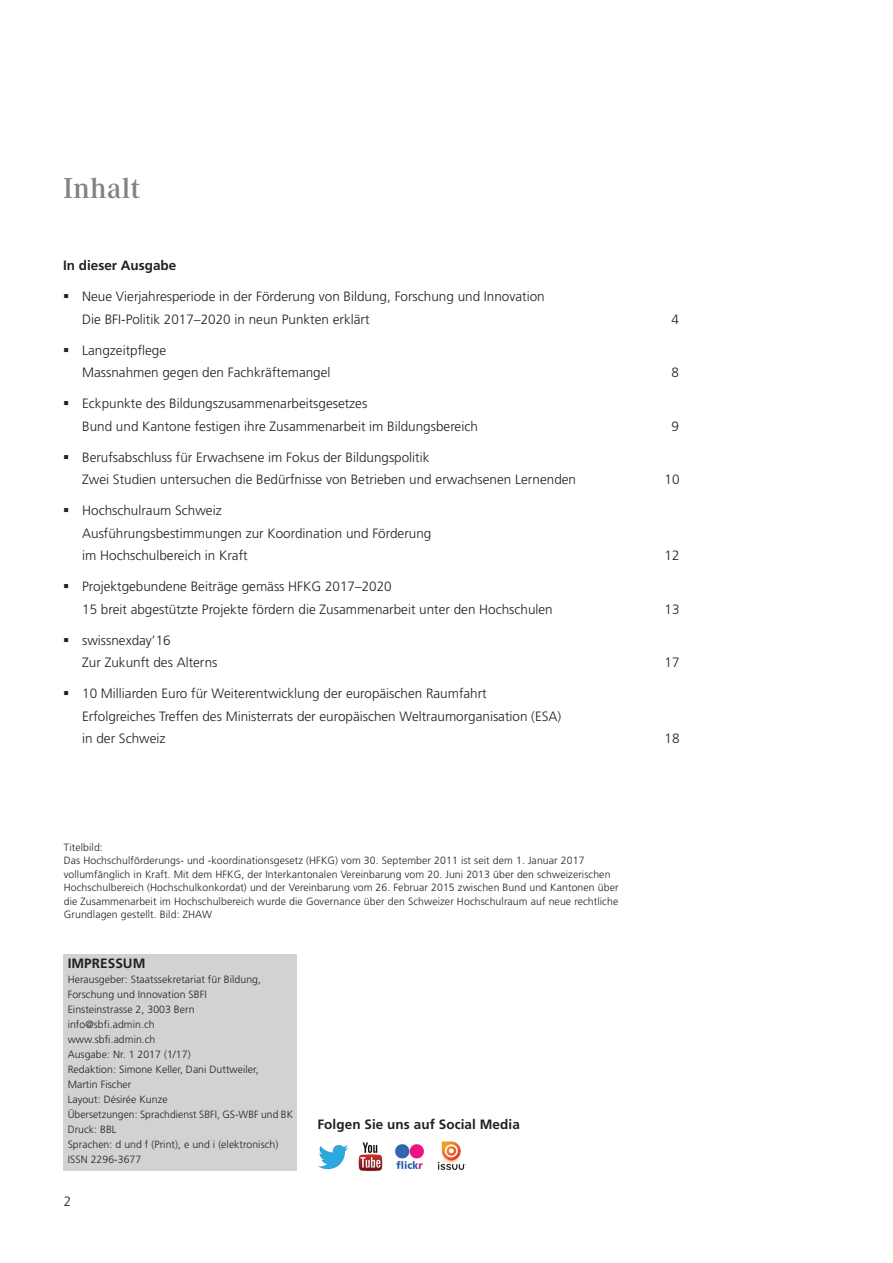
<style>
.page{position:relative;width:893px;height:1263px;background:#fff}
.page>*{position:absolute;margin:0;border:0;box-sizing:border-box;transform-origin:0 0}
.t1{font:30px "Corporate ATOT Dem";letter-spacing:.005em;color:#808285}
.t2{font:300 13.5px/22.5px "Frutiger LT Std";color:#231f20}
.t3{font:700 13.5px "Frutiger LT Std";letter-spacing:.005em;color:#231f20}
.t4{font:300 10.5px/15px "Frutiger LT Std";letter-spacing:.01em;color:#231f20}
</style>
<div class="page">
<div style="left:63px;top:954px;width:234px;height:216px;background:#d1d2d4"></div>
<img style="left:395px;top:1144px;width:29px;height:25px">
<img style="left:437px;top:1141px;width:29px;height:29px">
<img style="left:319px;top:1145px;width:29px;height:25px">
<img style="left:358px;top:1142px;width:25px;height:29px">
<h1 class="t1" style="left:63px;top:172px;width:78px">Inhalt</h1>
<p class="t3" style="left:63px;top:257px;width:115px">In dieser Ausgabe</p>
<p class="t2" style="left:82px;top:285px;width:464px">Neue Vierjahresperiode in der Förderung von Bildung, Forschung und Innovation<br>Die BFI-Politik 2017–2020 in neun Punkten erklärt</p>
<p class="t2" style="left:82px;top:339px;width:250px">Langzeitpflege<br>Massnahmen gegen den Fachkräftemangel</p>
<p class="t2" style="left:82px;top:392px;width:397px">Eckpunkte des Bildungszusammenarbeitsgesetzes<br>Bund und Kantone festigen ihre Zusammenarbeit im Bildungsbereich</p>
<p class="t2" style="left:82px;top:446px;width:495px">Berufsabschluss für Erwachsene im Fokus der Bildungspolitik<br>Zwei Studien untersuchen die Bedürfnisse von Betrieben und erwachsenen Lernenden</p>
<p class="t2" style="left:82px;top:499px;width:351px">Hochschulraum Schweiz<br>Ausführungsbestimmungen zur Koordination und Förderung im Hochschulbereich in Kraft</p>
<p class="t2" style="left:82px;top:575px;width:472px">Projektgebundene Beiträge gemäss HFKG 2017–2020<br>15 breit abgestützte Projekte fördern die Zusammenarbeit unter den Hochschulen</p>
<p class="t2" style="left:82px;top:629px;width:137px">swissnexday’16<br>Zur Zukunft des Alterns</p>
<p class="t2" style="left:82px;top:682px;width:481px">10 Milliarden Euro für Weiterentwicklung der europäischen Raumfahrt<br>Erfolgreiches Treffen des Ministerrats der europäischen Weltraumorganisation (ESA) in der Schweiz</p>
<p class="t4" style="left:64px;top:841px;width:556px;line-height:13.5px">Titelbild:<br>Das Hochschulförderungs- und -koordinationsgesetz (HFKG) vom 30. September 2011 ist seit dem 1. Januar 2017 vollumfänglich in Kraft. Mit dem HFKG, der Interkantonalen Vereinbarung vom 20. Juni 2013 über den schweizerischen Hochschulbereich (Hochschulkonkordat) und der Vereinbarung vom 26. Februar 2015 zwischen Bund und Kantonen über die Zusammenarbeit im Hochschulbereich wurde die Governance über den Schweizer Hochschulraum auf neue rechtliche Grundlagen gestellt. Bild: ZHAW</p>
<p class="t3" style="left:68px;top:956px;width:79px">IMPRESSUM</p>
<p class="t4" style="left:68px;top:972px;width:227px">Herausgeber: Staatssekretariat für Bildung,<br>Forschung und Innovation SBFI<br>Einsteinstrasse 2, 3003 Bern<br>info@sbfi.admin.ch<br>www.sbfi.admin.ch<br>Ausgabe: Nr. 1 2017 (1/17)<br>Redaktion: Simone Keller, Dani Duttweiler,<br>Martin Fischer<br>Layout: Désirée Kunze<br>Übersetzungen: Sprachdienst SBFI, GS-WBF und BK<br>Druck: BBL<br>Sprachen: d und f (Print), e und i (elektronisch)<br>ISSN 2296-3677</p>
<p class="t3" style="left:317px;top:1117px;width:204px">Folgen Sie uns auf Social Media</p>
<p class="t2" style="left:64px;top:1190px;width:9px">2</p>
<p class="t2" style="left:671px;top:308px;width:9px">4</p>
<p class="t2" style="left:671px;top:361px;width:9px">8</p>
<p class="t2" style="left:671px;top:415px;width:9px">9</p>
<p class="t2" style="left:665px;top:468px;width:17px">10</p>
<p class="t2" style="left:665px;top:544px;width:17px">12</p>
<p class="t2" style="left:665px;top:598px;width:17px">13</p>
<p class="t2" style="left:665px;top:651px;width:17px">17</p>
<p class="t2" style="left:665px;top:727px;width:17px">18</p>
</div>
